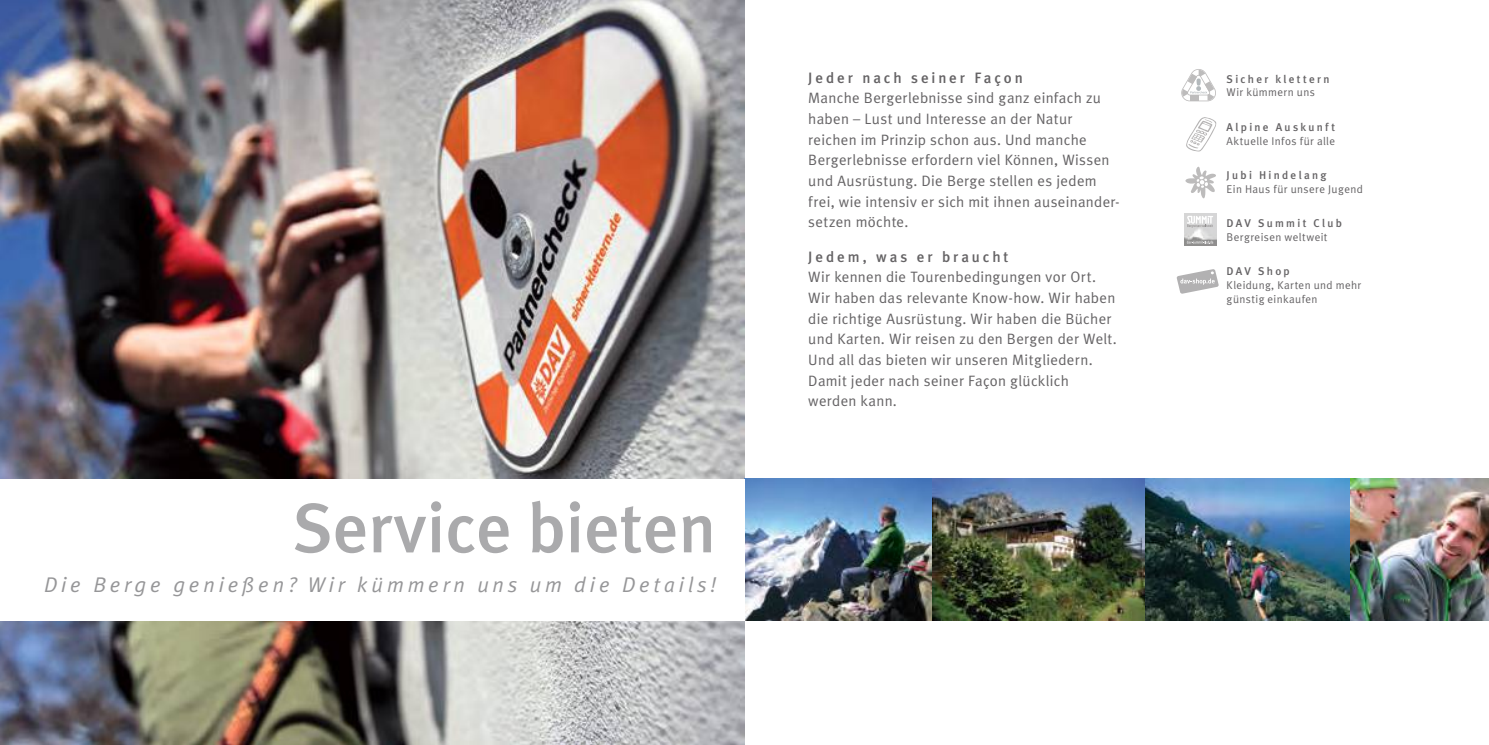
<style>
.page{position:relative;width:1489px;height:745px;background:#fff}
.page>*{position:absolute;margin:0;border:0;box-sizing:border-box;transform-origin:0 0}
.t1{font:500 70px "Meta Plus";color:#aaaaac}
.t2{font:italic 21.25px "Meta Plus Normal";letter-spacing:.18em;color:#969698}
.t3{font:15px/20.6px "Meta Plus Normal";letter-spacing:.02em;color:#656365}
.t4{font:500 15px "Meta Plus";letter-spacing:.195em;color:#656365}
.t5{font:11.25px/13.8px "Meta Plus Normal";letter-spacing:.035em;color:#656365}
.t6{font:500 11.25px "Meta Plus";letter-spacing:.205em;color:#656365}
</style>
<div class="page">
<img style="left:0;top:0;width:744px;height:744px">
<img style="left:744px;top:478px;width:188px;height:142px">
<img style="left:932px;top:478px;width:212px;height:142px">
<img style="left:1144px;top:478px;width:206px;height:142px">
<img style="left:1350px;top:478px;width:138px;height:142px">
<img style="left:1184px;top:213px;width:31px;height:32px">
<svg style="left:1186px;top:240px;width:27px;height:4px"></svg>
<svg style="left:1186px;top:215px;width:27px;height:12px"></svg>
<svg style="left:1176px;top:269px;width:42px;height:24px"></svg>
<svg style="left:1186px;top:117px;width:30px;height:35px"></svg>
<svg style="left:1185px;top:167px;width:30px;height:31px"></svg>
<div style="left:0;top:478px;width:744px;height:142px;background:#fff"></div>
<svg style="left:1181px;top:69px;width:34px;height:32px"></svg>
<h1 class="t1" style="left:293px;top:487px;width:425px">Service bieten</h1>
<h2 class="t2" style="left:44px;top:572px;width:673px">Die Berge genießen? Wir kümmern uns um die Details!</h2>
<p class="t4" style="left:808px;top:69px;width:216px">Jeder nach seiner Façon</p>
<p class="t3" style="left:808px;top:88px;width:313px">Manche Bergerlebnisse sind ganz einfach zu haben – Lust und Interesse an der Natur reichen im Prinzip schon aus. Und manche Bergerlebnisse erfordern viel Können, Wissen und Ausrüstung. Die Berge stellen es jedem frei, wie intensiv er sich mit ihnen auseinander&shy;setzen möchte.</p>
<p class="t4" style="left:808px;top:247px;width:202px">Jedem, was er braucht</p>
<p class="t3" style="left:808px;top:266px;width:310px">Wir kennen die Tourenbedingungen vor Ort.<br>Wir haben das relevante Know-how. Wir haben die richtige Ausrüstung. Wir haben die Bücher und Karten. Wir reisen zu den Bergen der Welt.<br>Und all das bieten wir unseren Mitgliedern.<br>Damit jeder nach seiner Façon glücklich werden kann.</p>
<p class="t6" style="left:1226px;top:72px;width:104px">Sicher klettern</p>
<p class="t5" style="left:1226px;top:85px;width:90px">Wir kümmern uns</p>
<p class="t6" style="left:1226px;top:120px;width:110px">Alpine Auskunft</p>
<p class="t5" style="left:1226px;top:134px;width:110px">Aktuelle Infos für alle</p>
<p class="t6" style="left:1226px;top:168px;width:101px">Jubi Hindelang</p>
<p class="t5" style="left:1226px;top:182px;width:138px">Ein Haus für unsere Jugend</p>
<p class="t6" style="left:1226px;top:217px;width:117px">DAV Summit Club</p>
<p class="t5" style="left:1226px;top:230px;width:102px">Bergreisen weltweit</p>
<p class="t6" style="left:1226px;top:265px;width:65px">DAV Shop</p>
<p class="t5" style="left:1226px;top:278px;width:136px">Kleidung, Karten und mehr günstig einkaufen</p>
</div>
